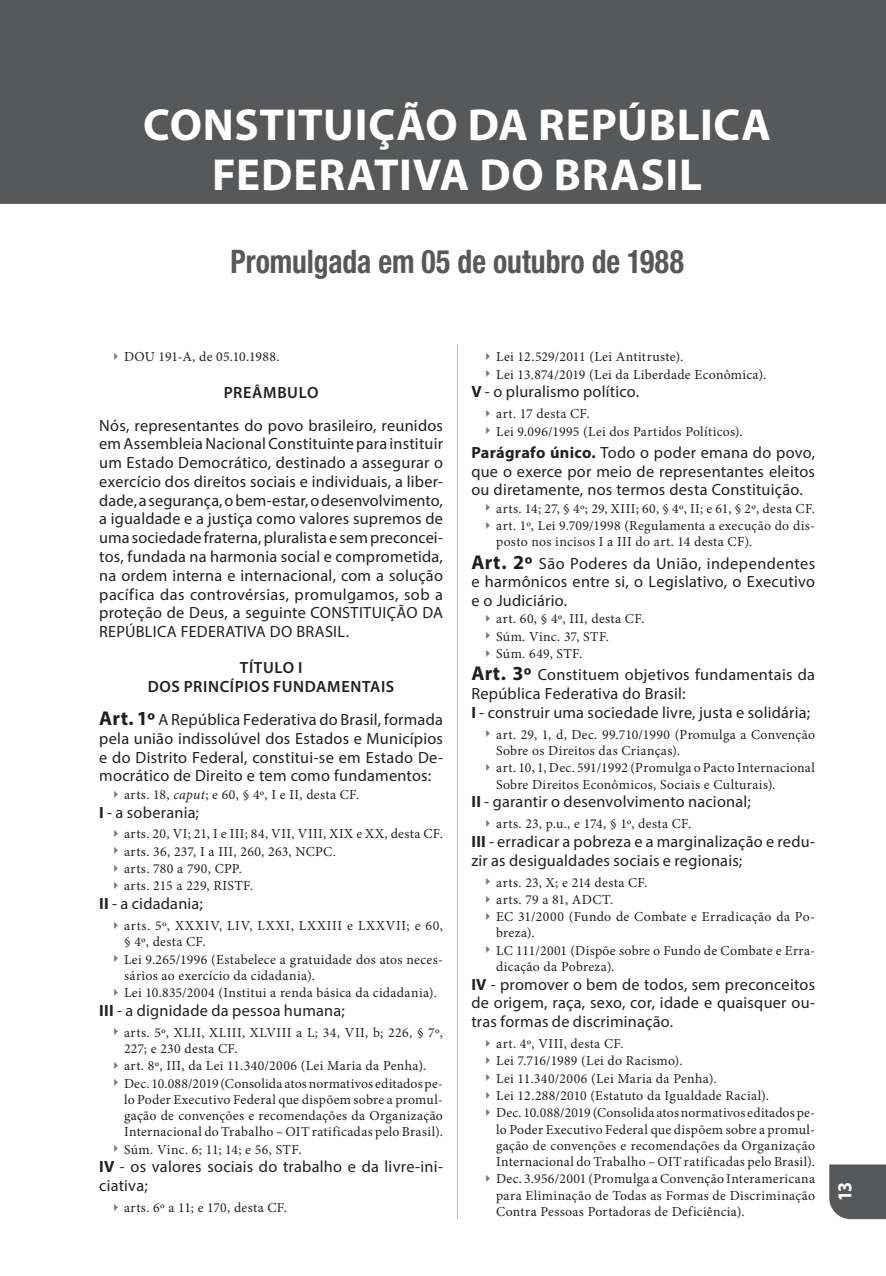
<style>
.page{position:relative;width:886px;height:1276px;background:#fff}
.page>*{position:absolute;margin:0;border:0;box-sizing:border-box;transform-origin:0 0}
.Abertura_-_Linha_1{font:700 45px/50px "Myriad Pro";letter-spacing:.02em;color:#fff;text-align:center}
.Abertura_-_Linha_2{font:700 condensed 32.5px "Helvetica Neue LT Std";color:#57585a;scale:.91 1}
.t1{font:700 20px "Myriad Pro";color:#fff;scale:.9 1}
.Paragrafo{font:16.25px/18.8px "Myriad Pro";letter-spacing:.015em;color:#231f20;text-align:justify}
.Inciso{font:16.25px/18.8px "Myriad Pro";letter-spacing:.015em;color:#231f20}
.Artigo{font:16.25px/18.8px "Myriad Pro";letter-spacing:.015em;color:#231f20;text-align:justify}
.Titulo{font:600 16.25px/18.8px "Myriad Pro";letter-spacing:.04em;color:#231f20;text-align:center}
.t2{font:13.75px/16.2px "Minion Pro";letter-spacing:.025em;color:#231f20}
.t3{font:13.75px/16.2px "Minion Pro";letter-spacing:.05em;color:#231f20}
.s1{font-weight:700;font-size:20px}
.s2{font-style:italic}
.s3{font-weight:700}
</style>
<div class="page">
<div style="left:829px;top:1164px;width:57px;height:55px;background:#57585a"></div>
<hr style="left:457px;top:344px;width:1px;height:875px;background:#bcbdc0">
<div style="left:0;top:0;width:886px;height:204px;background:#57585a"></div>
<p class="Abertura_-_Linha_1" style="left:143px;top:98px;width:629px">CONSTITUIÇÃO DA REPÚBLICA<br>FEDERATIVA DO BRASIL</p>
<p class="Abertura_-_Linha_2" style="left:230px;top:242px;width:500px">Promulgada em 05 de outubro de 1988</p>
<p class="t2" style="left:124px;top:349px;width:157px">DOU 191‑A, de 05.10.1988.</p>
<p class="Titulo" style="left:224px;top:382px;width:96px">PREÂMBULO</p>
<p class="Paragrafo" style="left:99px;top:415px;width:345px">Nós, representantes do povo brasileiro, reunidos em Assembleia Nacional Constituinte para instituir um Estado Democrático, destinado a assegurar o exercício dos direitos sociais e individuais, a liber&shy;dade, a segurança, o bem‑estar, o desenvolvimento, a igualdade e a justiça como valores supremos de uma sociedade fraterna, pluralista e sem preconcei&shy;tos, fundada na harmonia social e comprometida, na ordem interna e internacional, com a solução pacífica das controvérsias, promulgamos, sob a proteção de Deus, a seguinte CONSTITUIÇÃO DA REPÚBLICA FEDERATIVA DO BRASIL.</p>
<p class="Titulo" style="left:148px;top:658px;width:248px">TÍTULO I<br>DOS PRINCÍPIOS FUNDAMENTAIS</p>
<p class="Artigo" style="left:99px;top:710px;width:345px"><span class="s1">Art. 1º</span> A República Federativa do Brasil, formada pela união indissolúvel dos Estados e Municípios e do Distrito Federal, constitui‑se em Estado De&shy;mocrático de Direito e tem como fundamentos:</p>
<p class="t2" style="left:124px;top:786px;width:237px">arts. 18, <span class="s2">caput</span>; e 60, § 4º, I e II, desta CF.</p>
<p class="Inciso" style="left:99px;top:802px;width:101px"><span class="s3">I</span> ‑ a soberania;</p>
<p class="t2" style="left:124px;top:826px;width:320px">arts. 20, VI; 21, I e III; 84, VII, VIII, XIX e XX, desta CF.</p>
<p class="t2" style="left:124px;top:843px;width:213px">arts. 36, 237, I a III, 260, 263, NCPC.</p>
<p class="t2" style="left:124px;top:860px;width:119px">arts. 780 a 790, CPP.</p>
<p class="t2" style="left:124px;top:878px;width:131px">arts. 215 a 229, RISTF.</p>
<p class="Inciso" style="left:99px;top:894px;width:105px"><span class="s3">II</span> ‑ a cidadania;</p>
<p class="t3" style="left:124px;top:917px;width:320px">arts. 5º, XXXIV, LIV, LXXI, LXXIII e LXXVII; e 60, § 4º, desta CF.</p>
<p class="t2" style="left:124px;top:951px;width:320px">Lei 9.265/1996 (Estabelece a gratuidade dos atos neces‑ sários ao exercício da cidadania).</p>
<p class="t2" style="left:124px;top:984px;width:314px">Lei 10.835/2004 (Institui a renda básica da cidadania).</p>
<p class="Inciso" style="left:99px;top:1000px;width:247px"><span class="s3">III</span> ‑ a dignidade da pessoa humana;</p>
<p class="t2" style="left:124px;top:1024px;width:320px">arts. 5º, XLII, XLIII, XLVIII a L; 34, VII, b; 226, § 7º,<br>227; e 230 desta CF.</p>
<p class="t2" style="left:124px;top:1058px;width:304px">art. 8º, III, da Lei 11.340/2006 (Lei Maria da Penha).</p>
<p class="t2" style="left:124px;top:1075px;width:320px;text-align:justify">Dec. 10.088/2019 (Consolida atos normativos editados pe‑ lo Poder Executivo Federal que dispõem sobre a promul‑ gação de convenções e recomendações da Organização Internacional do Trabalho – OIT ratificadas pelo Brasil).</p>
<p class="t2" style="left:124px;top:1141px;width:179px">Súm. Vinc. 6; 11; 14; e 56, STF.</p>
<p class="Inciso" style="left:99px;top:1157px;width:345px"><span class="s3">IV</span> ‑ os valores sociais do trabalho e da livre‑ini&shy;ciativa;</p>
<p class="t2" style="left:124px;top:1199px;width:164px">arts. 6º a 11; e 170, desta CF.</p>
<p class="t2" style="left:496px;top:349px;width:188px">Lei 12.529/2011 (Lei Antitruste).</p>
<p class="t2" style="left:496px;top:366px;width:272px">Lei 13.874/2019 (Lei da Liberdade Econômica).</p>
<p class="Inciso" style="left:471px;top:382px;width:169px"><span class="s3">V</span> ‑ o pluralismo político.</p>
<p class="t2" style="left:496px;top:406px;width:95px">art. 17 desta CF.</p>
<p class="t2" style="left:496px;top:423px;width:248px">Lei 9.096/1995 (Lei dos Partidos Políticos).</p>
<p class="Paragrafo" style="left:471px;top:443px;width:345px"><span class="s3">Parágrafo único.</span> Todo o poder emana do povo, que o exerce por meio de representantes eleitos ou diretamente, nos termos desta Constituição.</p>
<p class="t2" style="left:496px;top:500px;width:320px">arts. 14; 27, § 4º; 29, XIII; 60, § 4º, II; e 61, § 2º, desta CF.</p>
<p class="t2" style="left:496px;top:517px;width:320px">art. 1º, Lei 9.709/1998 (Regulamenta a execução do dis‑ posto nos incisos I a III do art. 14 desta CF).</p>
<p class="Artigo" style="left:471px;top:553px;width:345px"><span class="s1">Art. 2º</span> São Poderes da União, independentes e harmônicos entre si, o Legislativo, o Executivo e o Judiciário.</p>
<p class="t2" style="left:496px;top:611px;width:150px">art. 60, § 4º, III, desta CF.</p>
<p class="t2" style="left:496px;top:628px;width:114px">Súm. Vinc. 37, STF.</p>
<p class="t2" style="left:496px;top:645px;width:88px">Súm. 649, STF.</p>
<p class="Artigo" style="left:471px;top:665px;width:345px"><span class="s1">Art. 3º</span> Constituem objetivos fundamentais da<br>República Federativa do Brasil:</p>
<p class="Inciso" style="left:471px;top:703px;width:340px"><span class="s3">I</span> ‑ construir uma sociedade livre, justa e solidária;</p>
<p class="t2" style="left:496px;top:726px;width:320px">art. 29, 1, d, Dec. 99.710/1990 (Promulga a Convenção<br>Sobre os Direitos das Crianças).</p>
<p class="t2" style="left:496px;top:760px;width:320px">art. 10, 1, Dec. 591/1992 (Promulga o Pacto Internacional<br>Sobre Direitos Econômicos, Sociais e Culturais).</p>
<p class="Inciso" style="left:471px;top:792px;width:281px"><span class="s3">II</span> ‑ garantir o desenvolvimento nacional;</p>
<p class="t2" style="left:496px;top:815px;width:197px">arts. 23, p.u., e 174, § 1º, desta CF.</p>
<p class="Inciso" style="left:471px;top:832px;width:345px"><span class="s3">III</span> ‑ erradicar a pobreza e a marginalização e redu&shy;zir as desigualdades sociais e regionais;</p>
<p class="t2" style="left:496px;top:874px;width:153px">arts. 23, X; e 214 desta CF.</p>
<p class="t2" style="left:496px;top:891px;width:119px">arts. 79 a 81, ADCT.</p>
<p class="t2" style="left:496px;top:908px;width:320px">EC 31/2000 (Fundo de Combate e Erradicação da Po‑ breza).</p>
<p class="t2" style="left:496px;top:942px;width:320px">LC 111/2001 (Dispõe sobre o Fundo de Combate e Erra‑ dicação da Pobreza).</p>
<p class="Inciso" style="left:471px;top:974px;width:345px;text-align:justify"><span class="s3">IV</span> ‑ promover o bem de todos, sem preconceitos de origem, raça, sexo, cor, idade e quaisquer ou&shy;tras formas de discriminação.</p>
<p class="t2" style="left:496px;top:1035px;width:129px">art. 4º, VIII, desta CF.</p>
<p class="t2" style="left:496px;top:1053px;width:188px">Lei 7.716/1989 (Lei do Racismo).</p>
<p class="t2" style="left:496px;top:1070px;width:222px">Lei 11.340/2006 (Lei Maria da Penha).</p>
<p class="t2" style="left:496px;top:1087px;width:274px">Lei 12.288/2010 (Estatuto da Igualdade Racial).</p>
<p class="t2" style="left:496px;top:1105px;width:320px;text-align:justify">Dec. 10.088/2019 (Consolida atos normativos editados pe‑ lo Poder Executivo Federal que dispõem sobre a promul‑ gação de convenções e recomendações da Organização Internacional do Trabalho – OIT ratificadas pelo Brasil).</p>
<p class="t2" style="left:496px;top:1171px;width:320px;text-align:justify">Dec. 3.956/2001 (Promulga a Convenção Interamericana para Eliminação de Todas as Formas de Discriminação Contra Pessoas Portadoras de Deficiência).</p>
<h3 class="t1" style="left:831px;top:1201px;width:23px;rotate:-90deg">13</h3>
</div>
